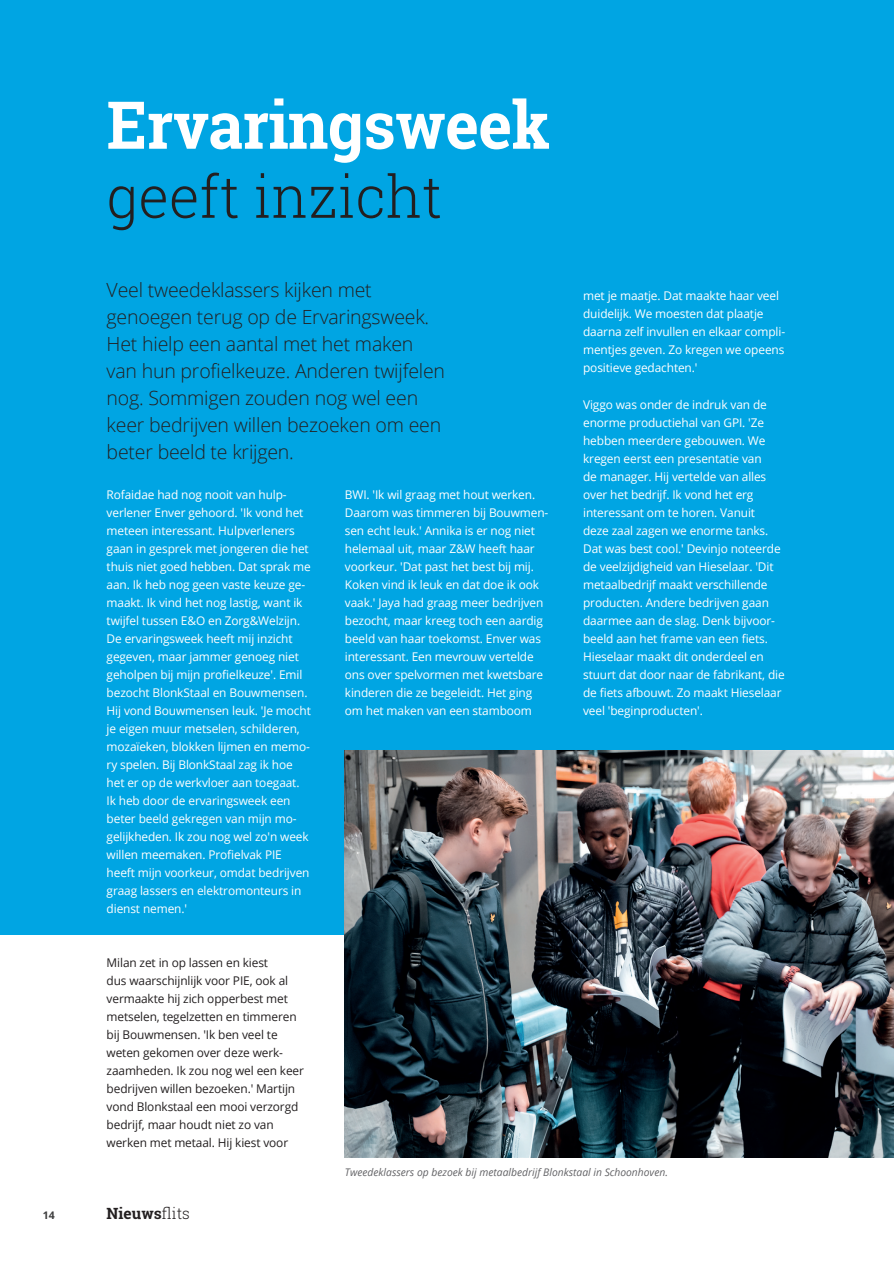
<style>
.page{position:relative;width:894px;height:1264px;background:#fff}
.page>*{position:absolute;margin:0;border:0;box-sizing:border-box;transform-origin:0 0}
.t1{font:700 66px "Roboto Slab";letter-spacing:-.01em;color:#fff;scale:.96 1}
.t2{font:300 58.5px "Roboto Slab";color:#231f20}
.t3{font:300 19.5px/27px "Open Sans";letter-spacing:-.01em;color:#231f20}
.t4{font:700 15.45px "Roboto Slab";color:#231f20}
.t5{font:12px/18px "Open Sans";letter-spacing:-.01em;color:#fff}
.t6{font:12px/18px "Open Sans";letter-spacing:-.01em;color:#231f20}
.t7{font:italic 10.5px "Open Sans";color:#636366}
.t8{font:700 10.5px "Open Sans";color:#3e3e3f}
.s1{font-weight:300}
</style>
<div class="page">
<hr style="left:893px;top:275px;width:1px;height:223px;background:#00a5e3">
<div style="left:0;top:0;width:893px;height:935px;background:#00a5e3"></div>
<img style="left:345px;top:750px;width:548px;height:407px">
<p class="t1" style="left:107px;top:79px;width:463px">Ervaringsweek</p>
<p class="t2" style="left:107px;top:156px;width:337px">geeft inzicht</p>
<p class="t3" style="left:107px;top:276px;width:340px">Veel tweedeklassers kijken met genoegen terug op de Ervaringsweek.<br>Het hielp een aantal met het maken van hun profielkeuze. Anderen twijfelen nog. Sommigen zouden nog wel een keer bedrijven willen bezoeken om een beter beeld te krijgen.</p>
<p class="t5" style="left:107px;top:485px;width:206px">Rofaidae had nog nooit van hulp&shy;verlener Enver gehoord. 'Ik vond het meteen interessant. Hulpverleners gaan in gesprek met jongeren die het thuis niet goed hebben. Dat sprak me aan. Ik heb nog geen vaste keuze ge&shy;maakt. Ik vind het nog lastig, want ik twijfel tussen E&amp;O en Zorg&amp;Welzijn.<br>De ervaringsweek heeft mij inzicht gegeven, maar jammer genoeg niet geholpen bij mijn profielkeuze'. Emil bezocht BlonkStaal en Bouwmensen.<br>Hij vond Bouwmensen leuk. 'Je mocht je eigen muur metselen, schilderen, mozaïeken, blokken lijmen en memo&shy;ry spelen. Bij BlonkStaal zag ik hoe het er op de werkvloer aan toegaat.<br>Ik heb door de ervaringsweek een beter beeld gekregen van mijn mo&shy;gelijkheden. Ik zou nog wel zo'n week willen meemaken. Profielvak PIE heeft mijn voorkeur, omdat bedrijven graag lassers en elektromonteurs in dienst nemen.'</p>
<p class="t6" style="left:107px;top:953px;width:199px">Milan zet in op lassen en kiest<br>dus waarschijnlijk voor PIE, ook al vermaakte hij zich opperbest met metselen, tegelzetten en timmeren bij Bouwmensen. 'Ik ben veel te weten gekomen over deze werk&shy;zaamheden. Ik zou nog wel een keer bedrijven willen bezoeken.' Martijn vond Blonkstaal een mooi verzorgd bedrijf, maar houdt niet zo van werken met metaal. Hij kiest voor</p>
<p class="t5" style="left:345px;top:485px;width:205px">BWI. 'Ik wil graag met hout werken.<br>Daarom was timmeren bij Bouwmen&shy;sen echt leuk.' Annika is er nog niet helemaal uit, maar Z&amp;W heeft haar voorkeur. 'Dat past het best bij mij.<br>Koken vind ik leuk en dat doe ik ook vaak.' Jaya had graag meer bedrijven bezocht, maar kreeg toch een aardig beeld van haar toekomst. Enver was interessant. Een mevrouw vertelde ons over spelvormen met kwetsbare kinderen die ze begeleidt. Het ging om het maken van een stamboom</p>
<p class="t5" style="left:583px;top:287px;width:203px">met je maatje. Dat maakte haar veel duidelijk. We moesten dat plaatje daarna zelf invullen en elkaar compli&shy;mentjes geven. Zo kregen we opeens positieve gedachten.'</p>
<p class="t5" style="left:583px;top:395px;width:203px">Viggo was onder de indruk van de enorme productiehal van GPI. 'Ze hebben meerdere gebouwen. We kregen eerst een presentatie van<br>de manager. Hij vertelde van alles over het bedrijf. Ik vond het erg interessant om te horen. Vanuit<br>deze zaal zagen we enorme tanks.<br>Dat was best cool.' Devinjo noteerde de veelzijdigheid van Hieselaar. 'Dit metaalbedrijf maakt verschillende producten. Andere bedrijven gaan daarmee aan de slag. Denk bijvoor&shy;beeld aan het frame van een fiets.<br>Hieselaar maakt dit onderdeel en stuurt dat door naar de fabrikant, die de fiets afbouwt. Zo maakt Hieselaar veel 'beginproducten'.</p>
<p class="t8" style="left:43px;top:1207px;width:13px">14</p>
<p class="t4" style="left:107px;top:1202px;width:85px">Nieuws<span class="s1">flits</span></p>
<p class="t7" style="left:345px;top:1164px;width:324px">Tweedeklassers op bezoek bij metaalbedrijf Blonkstaal in Schoonhoven.</p>
</div>
